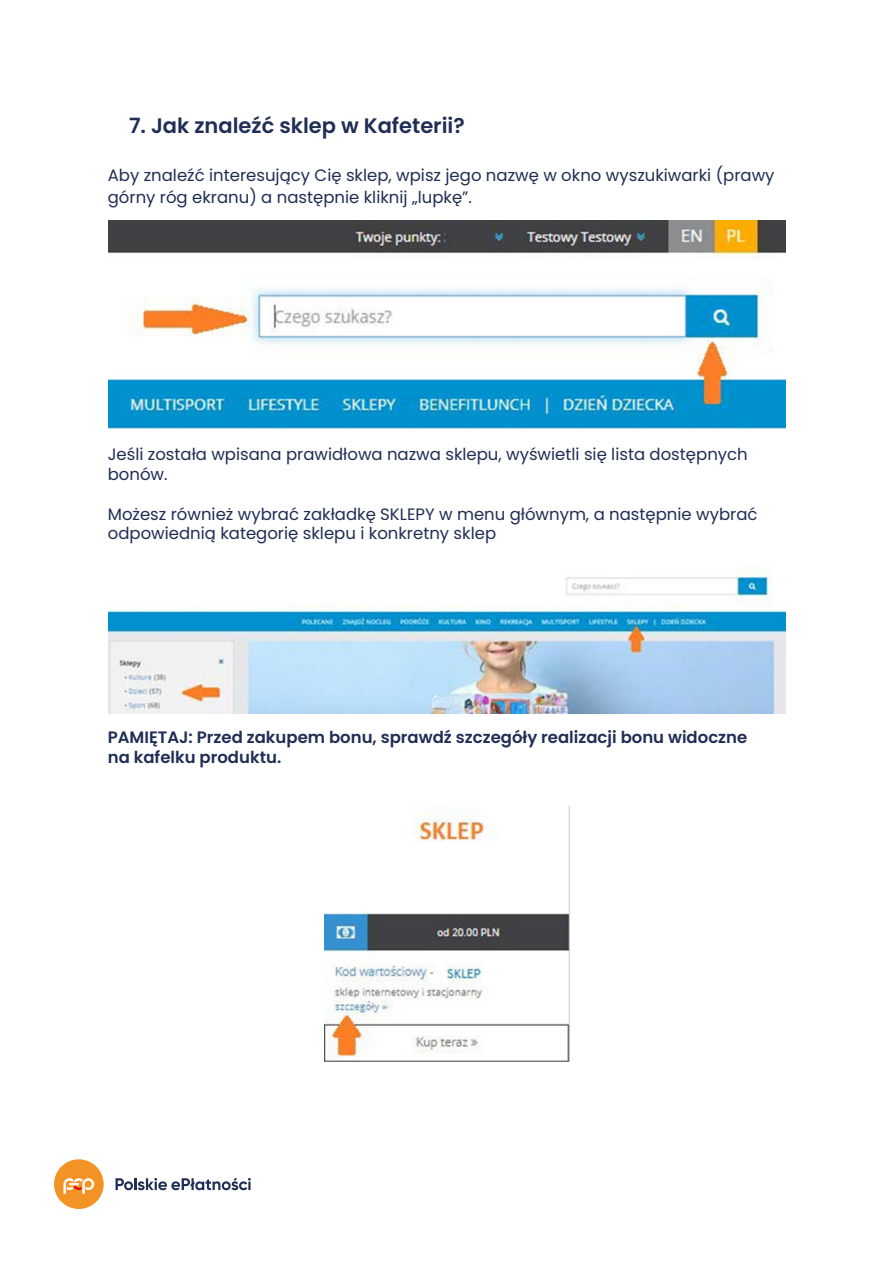
<style>
.page{position:relative;width:893px;height:1263px;background:#fff}
.page>*{position:absolute;margin:0;border:0;box-sizing:border-box;transform-origin:0 0}
.t1{font:600 21px "Poppins";color:#202d54}
.t2{font:16.5px/19.8px "Poppins";color:#202d54}
.t3{font:600 16.5px/19.8px "Poppins";color:#202d54}
</style>
<div class="page">
<div style="left:54px;top:1159px;width:50px;height:50px;background:#f39325;border-radius:50%"></div>
<svg style="left:63px;top:1178px;width:31px;height:16px"></svg>
<svg style="left:115px;top:1178px;width:136px;height:12px"></svg>
<img style="left:108px;top:221px;width:677px;height:208px">
<img style="left:108px;top:566px;width:677px;height:148px">
<img style="left:324px;top:806px;width:245px;height:256px">
<p class="t1" style="left:129px;top:113px;width:337px">7. Jak znaleźć sklep w Kafeterii?</p>
<p class="t2" style="left:108px;top:165px;width:668px;line-height:21.6px">Aby znaleźć interesujący Cię sklep, wpisz jego nazwę w okno wyszukiwarki (prawy górny róg ekranu) a następnie kliknij „lupkę”.</p>
<p class="t2" style="left:108px;top:445px;width:641px">Jeśli została wpisana prawidłowa nazwa sklepu, wyświetli się lista dostępnych bonów.</p>
<p class="t2" style="left:108px;top:504px;width:651px">Możesz również wybrać zakładkę SKLEPY w menu głównym, a następnie wybrać odpowiednią kategorię sklepu i konkretny sklep</p>
<p class="t3" style="left:108px;top:727px;width:641px">PAMIĘTAJ: Przed zakupem bonu, sprawdź szczegóły realizacji bonu widoczne na kafelku produktu.</p>
</div>
